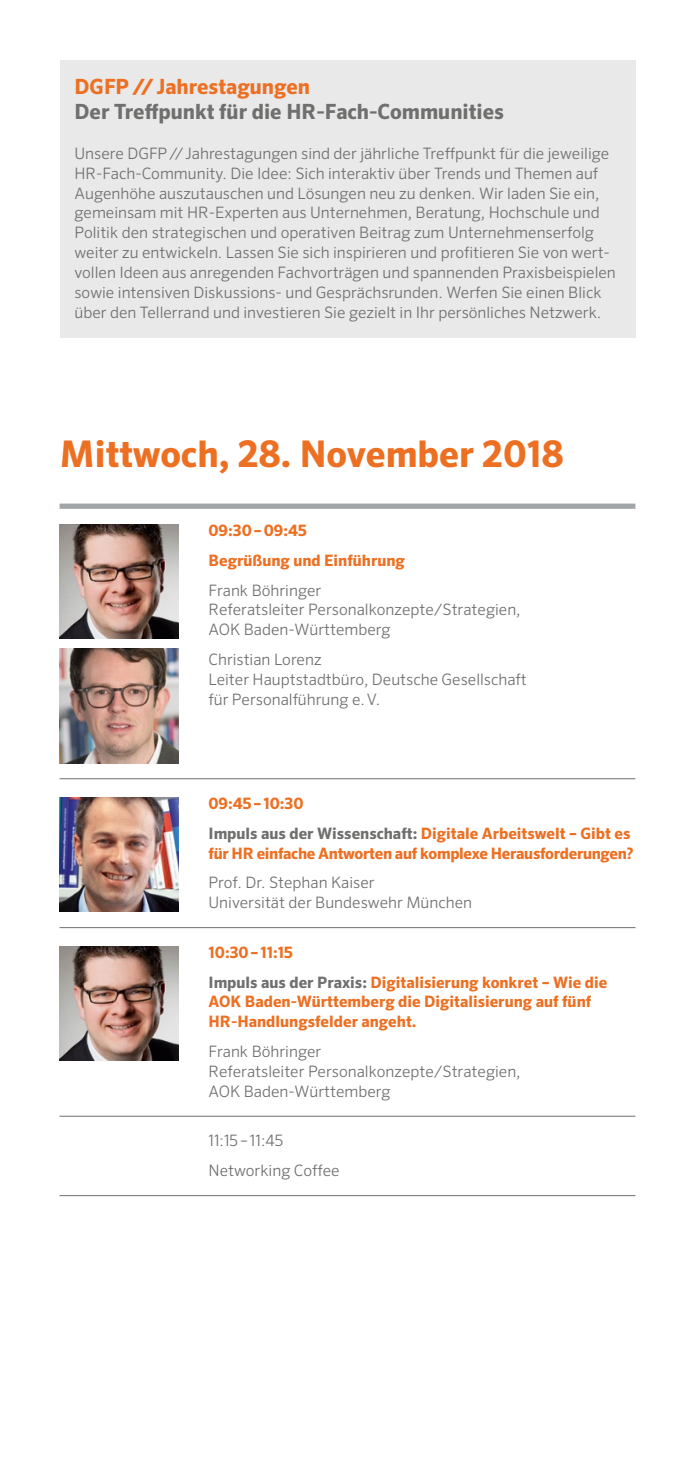
<style>
.page{position:relative;width:695px;height:1474px;background:#fff}
.page>*{position:absolute;margin:0;border:0;box-sizing:border-box;transform-origin:0 0}
.Headline_1{font:700 36.75px "Sero Pro";color:#ed6f22}
.Headline_4_Linie{font:700 21px/24.8px "Sero Pro";color:#6f6f6e}
.copy{font:300 15.75px/19.8px "Sero Pro";color:#6f6f6e}
.Programm_Referent{font:300 15.75px/19.8px "Sero Pro";color:#6f6f6e}
.Programm_Titel{font:700 15.75px/19.8px "Sero Pro";color:#ed6f22}
.Programm_Titel-2{font:700 15.75px/19.8px "Sero Pro";letter-spacing:-.02em;color:#ed6f22}
.Programm_Uhrzeit{font:700 15.75px "Sero Pro";color:#ed6f22}
.Programm_Inhalte{font:300 15.75px "Sero Pro";color:#6f6f6e}
.Programm_Uhrzeit_gra{font:700 15.75px "Sero Pro";color:#ed6f22}
.Programm_Uhrzeit_gra-2{font:300 15.75px "Sero Pro";color:#6f6f6e}
.s1{color:#ed6f22}
.s2{color:#6f6f6e}
</style>
<div class="page">
<div style="left:60px;top:503px;width:575px;height:6px;background:#a0a5a7"></div>
<hr style="left:60px;top:778px;width:575px;height:1px;background:#6f6f6e">
<hr style="left:60px;top:927px;width:575px;height:1px;background:#6f6f6e">
<hr style="left:60px;top:1115px;width:575px;height:1px;background:#6f6f6e">
<hr style="left:60px;top:1195px;width:575px;height:1px;background:#6f6f6e">
<div style="left:60px;top:60px;width:575px;height:277px;background:#e9e9e9"></div>
<img style="left:60px;top:649px;width:119px;height:114px">
<img style="left:60px;top:525px;width:119px;height:114px">
<img style="left:60px;top:946px;width:119px;height:114px">
<img style="left:60px;top:797px;width:119px;height:115px">
<p class="Headline_4_Linie" style="left:74px;top:75px;width:431px"><span class="s1">DGFP//Jahrestagungen<br></span>Der Treffpunkt für die HR-Fach-Communities</p>
<p class="copy" style="left:74px;top:143px;width:543px">Unsere DGFP//Jahrestagungen sind der jährliche Treffpunkt für die jeweilige HR-Fach-Community. Die Idee: Sich interaktiv über Trends und Themen auf Augenhöhe auszutauschen und Lösungen neu zu denken. Wir laden Sie ein, gemeinsam mit HR-Experten aus Unternehmen, Beratung, Hochschule und Politik den strategischen und operativen Beitrag zum Unternehmenserfolg weiter zu entwickeln. Lassen Sie sich inspirieren und profitieren Sie von wert&shy;vollen Ideen aus anregenden Fachvorträgen und spannenden Praxisbeispielen sowie intensiven Diskussions- und Gesprächsrunden. Werfen Sie einen Blick über den Tellerrand und investieren Sie gezielt in Ihr persönliches Netzwerk.</p>
<p class="Headline_1" style="left:60px;top:431px;width:505px">Mittwoch, 28. November 2018</p>
<p class="Programm_Uhrzeit_gra" style="left:208px;top:521px;width:100px">09:30–09:45</p>
<p class="Programm_Titel" style="left:208px;top:550px;width:198px">Begrüßung und Einführung</p>
<p class="Programm_Referent" style="left:208px;top:580px;width:313px">Frank Böhringer<br>Referatsleiter Personalkonzepte/Strategien,<br>AOK Baden-Württemberg</p>
<p class="Programm_Referent" style="left:208px;top:649px;width:320px">Christian Lorenz<br>Leiter Hauptstadtbüro, Deutsche Gesellschaft für Personalführung e.V.</p>
<p class="Programm_Uhrzeit" style="left:208px;top:793px;width:96px">09:45– 10:30</p>
<p class="Programm_Titel-2" style="left:208px;top:823px;width:426px"><span class="s2">Impuls aus der Wissenschaft:</span> Digitale Arbeitswelt – Gibt es für HR einfache Antworten auf komplexe Herausforderungen?</p>
<p class="Programm_Referent" style="left:208px;top:872px;width:265px">Prof. Dr. Stephan Kaiser<br>Universität der Bundeswehr München</p>
<p class="Programm_Uhrzeit" style="left:208px;top:942px;width:86px">10:30– 11:15</p>
<p class="Programm_Titel" style="left:208px;top:972px;width:400px"><span class="s2">Impuls aus der Praxis:</span> Digitalisierung konkret – Wie die<br>AOK Baden-Württemberg die Digitalisierung auf fünf<br>HR-Handlungsfelder angeht.</p>
<p class="Programm_Referent" style="left:208px;top:1041px;width:313px">Frank Böhringer<br>Referatsleiter Personalkonzepte/Strategien,<br>AOK Baden-Württemberg</p>
<p class="Programm_Uhrzeit_gra-2" style="left:208px;top:1131px;width:76px">11:15–11:45</p>
<p class="Programm_Inhalte" style="left:208px;top:1161px;width:133px">Networking Coffee</p>
</div>
